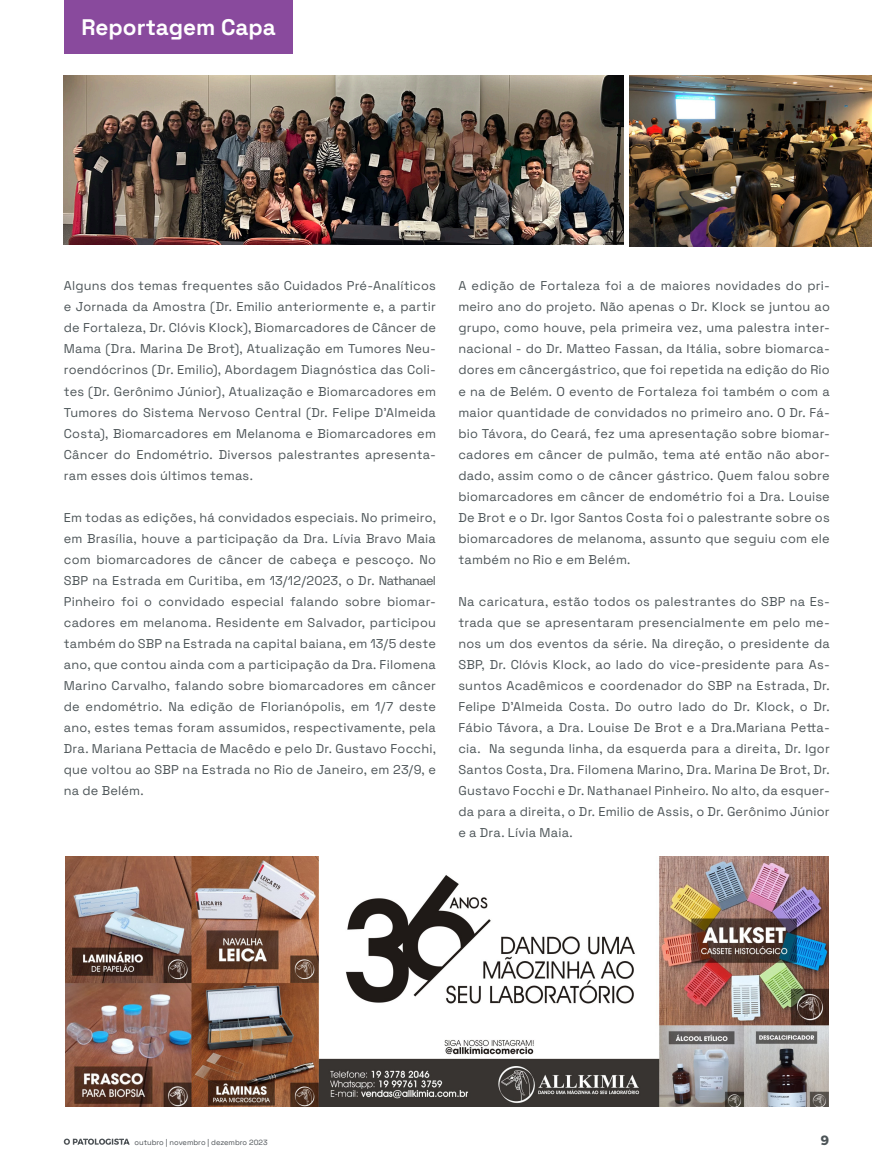
<style>
.page{position:relative;width:872px;height:1170px;background:#fff}
.page>*{position:absolute;margin:0;border:0;box-sizing:border-box;transform-origin:0 0}
.t1{font:700 22.5px "Space Grotesk";color:#fff}
.t2{font:13.5px "Alexandria";color:#4c5457}
.t3{font:12.75px/21px "Space Grotesk";letter-spacing:.015em;color:#4c5457;text-align:justify}
.t4{font:7.5px "Space Grotesk";color:#4d5256}
</style>
<div class="page">
<div style="left:65px;top:0;width:228px;height:53px;background:#894a9d"></div>
<img style="left:66px;top:856px;width:762px;height:250px">
<img style="left:64px;top:76px;width:559px;height:169px">
<img style="left:629px;top:76px;width:243px;height:171px">
<svg style="left:64px;top:1138px;width:66px;height:6px"></svg>
<p class="t1" style="left:81px;top:10px;width:196px">Reportagem Capa</p>
<p class="t3" style="left:64px;top:275px;width:374px">Alguns dos temas frequentes são Cuidados Pré-Analíticos e Jornada da Amostra (Dr. Emilio anteriormente e, a partir de Fortaleza, Dr. Clóvis Klock), Biomarcadores de Câncer de Mama (Dra. Marina De Brot), Atualização em Tumores Neu&shy;roendócrinos (Dr. Emilio), Abordagem Diagnóstica das Coli&shy;tes (Dr. Gerônimo Júnior), Atualização e Biomarcadores em Tumores do Sistema Nervoso Central (Dr. Felipe D’Almeida Costa), Biomarcadores em Melanoma e Biomarcadores em Câncer do Endométrio. Diversos palestrantes apresenta&shy;ram esses dois últimos temas.</p>
<p class="t3" style="left:64px;top:506px;width:374px">Em todas as edições, há convidados especiais. No primeiro, em Brasília, houve a participação da Dra. Lívia Bravo Maia com biomarcadores de câncer de cabeça e pescoço. No SBP na Estrada em Curitiba, em 13/12/2023, o Dr. Nathanael Pinheiro foi o convidado especial falando sobre biomar&shy;cadores em melanoma. Residente em Salvador, participou também do SBP na Estrada na capital baiana, em 13/5 deste ano, que contou ainda com a participação da Dra. Filomena Marino Carvalho, falando sobre biomarcadores em câncer de endométrio. Na edição de Florianópolis, em 1/7 deste ano, estes temas foram assumidos, respectivamente, pela Dra. Mariana Pettacia de Macêdo e pelo Dr. Gustavo Focchi, que voltou ao SBP na Estrada no Rio de Janeiro, em 23/9, e na de Belém.</p>
<p class="t3" style="left:458px;top:275px;width:373px">A edição de Fortaleza foi a de maiores novidades do pri&shy;meiro ano do projeto. Não apenas o Dr. Klock se juntou ao grupo, como houve, pela primeira vez, uma palestra inter&shy;nacional - do Dr. Matteo Fassan, da Itália, sobre biomarca&shy;dores em câncergástrico, que foi repetida na edição do Rio e na de Belém. O evento de Fortaleza foi também o com a maior quantidade de convidados no primeiro ano. O Dr. Fá&shy;bio Távora, do Ceará, fez uma apresentação sobre biomar&shy;cadores em câncer de pulmão, tema até então não abor&shy;dado, assim como o de câncer gástrico. Quem falou sobre biomarcadores em câncer de endométrio foi a Dra. Louise De Brot e o Dr. Igor Santos Costa foi o palestrante sobre os biomarcadores de melanoma, assunto que seguiu com ele também no Rio e em Belém.</p>
<p class="t3" style="left:458px;top:590px;width:373px">Na caricatura, estão todos os palestrantes do SBP na Es&shy;trada que se apresentaram presencialmente em pelo me&shy;nos um dos eventos da série. Na direção, o presidente da SBP, Dr. Clóvis Klock, ao lado do vice-presidente para As&shy;suntos Acadêmicos e coordenador do SBP na Estrada, Dr.<br>Felipe D’Almeida Costa. Do outro lado do Dr. Klock, o Dr.<br>Fábio Távora, a Dra. Louise De Brot e a Dra.Mariana Petta&shy;cia. Na segunda linha, da esquerda para a direita, Dr. Igor Santos Costa, Dra. Filomena Marino, Dra. Marina De Brot, Dr.<br>Gustavo Focchi e Dr. Nathanael Pinheiro. No alto, da esquer&shy;da para a direita, o Dr. Emilio de Assis, o Dr. Gerônimo Júnior e a Dra. Lívia Maia.</p>
<p class="t4" style="left:134px;top:1136px;width:134px">outubro | novembro | dezembro 2023</p>
<p class="t2" style="left:821px;top:1132px;width:10px">9</p>
</div>
